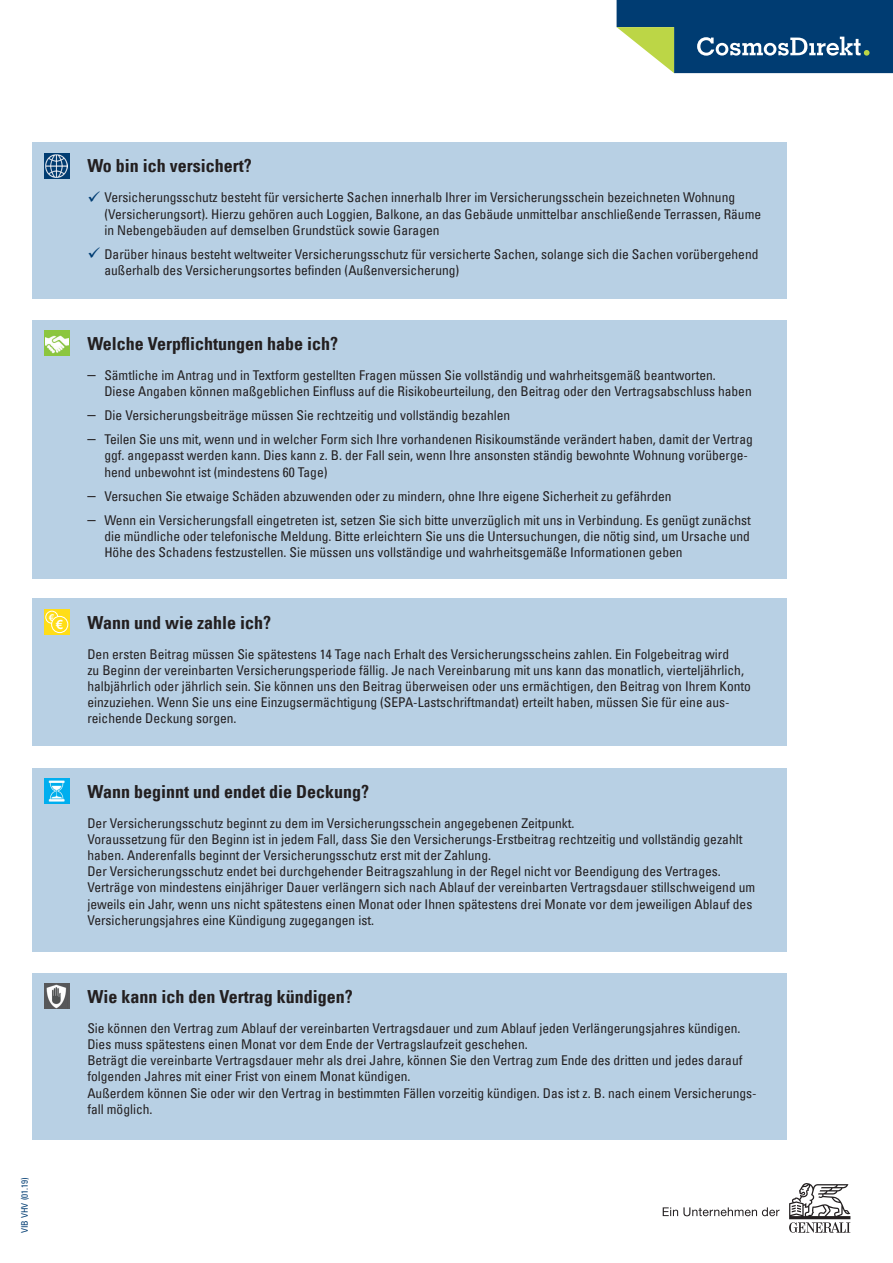
<style>
.page{position:relative;width:893px;height:1263px;background:#fff}
.page>*{position:absolute;margin:0;border:0;box-sizing:border-box;transform-origin:0 0}
.t1{font:700 condensed 18px "Univers LT";color:#231f20}
.t2{font:condensed 13.5px/16.2px "Univers LT";color:#231f20}
.t3{font:700 12.45px "Arial";color:#fff}
.t4{font:700 9.3px "Arial";color:#fff}
.t5{font:condensed 9px "Univers LT";color:#003c72}
.s1{color:#003c72}
.s2{font-size:16.5px}
</style>
<div class="page">
<div style="left:32px;top:142px;width:755px;height:157px;background:#b8d0e4"></div>
<svg style="left:44px;top:153px;width:26px;height:26px"></svg>
<img style="left:46px;top:155px;width:22px;height:22px">
<svg style="left:789px;top:1183px;width:61px;height:50px"></svg>
<svg style="left:663px;top:1207px;width:116px;height:9px"></svg>
<svg style="left:617px;top:0;width:276px;height:73px;background:#2b5d80"></svg>
<div style="left:32px;top:320px;width:755px;height:258px;background:#b8d0e4"></div>
<div style="left:44px;top:330px;width:26px;height:26px;background:#8bc63e"></div>
<img style="left:45px;top:335px;width:23px;height:19px">
<div style="left:32px;top:598px;width:755px;height:148px;background:#b8d0e4"></div>
<div style="left:44px;top:609px;width:26px;height:26px;background:#ffdd17"></div>
<div style="left:45px;top:611px;width:13px;height:13px;border:1px solid #fff;border-radius:50%"></div>
<div style="left:52px;top:616px;width:16px;height:17px;background:#ffdd17;border-radius:50%"></div>
<div style="left:51px;top:616px;width:17px;height:17px;border:1px solid #fff;border-radius:50%"></div>
<div style="left:32px;top:767px;width:755px;height:184px;background:#b8d0e4"></div>
<div style="left:44px;top:778px;width:26px;height:26px;background:#00aeef"></div>
<img style="left:48px;top:780px;width:17px;height:22px">
<div style="left:32px;top:973px;width:755px;height:167px;background:#b8d0e4"></div>
<div style="left:44px;top:983px;width:26px;height:26px;background:#57585a"></div>
<img style="left:46px;top:985px;width:20px;height:23px">
<p class="t4" style="left:49px;top:611px;width:7px">€</p>
<p class="t3" style="left:56px;top:616px;width:8px">€</p>
<p class="t1" style="left:87px;top:155px;width:166px">Wo bin ich versichert?</p>
<p class="t2" style="left:104px;top:189px;width:658px;text-indent:-17px"><span class="s1">✓</span> Versicherungsschutz besteht für versicherte Sachen innerhalb Ihrer im Versicherungsschein bezeichneten Wohnung (Versicherungsort). Hierzu gehören auch Loggien, Balkone, an das Gebäude unmittelbar anschließende Terrassen, Räume in Nebengebäuden auf demselben Grundstück sowie Garagen</p>
<p class="t2" style="left:104px;top:246px;width:656px;text-indent:-17px"><span class="s1">✓</span> Darüber hinaus besteht weltweiter Versicherungsschutz für versicherte Sachen, solange sich die Sachen vorübergehend außerhalb des Versicherungsortes befinden (Außenversicherung)</p>
<p class="t1" style="left:87px;top:333px;width:252px">Welche Verpflichtungen habe ich?</p>
<p class="t2" style="left:104px;top:367px;width:649px;text-indent:-17px"><span class="s2">–</span> Sämtliche im Antrag und in Textform gestellten Fragen müssen Sie vollständig und wahrheitsgemäß beantworten.<br>Diese Angaben können maßgeblichen Einfluss auf die Risikobeurteilung, den Beitrag oder den Vertragsabschluss haben</p>
<p class="t2" style="left:87px;top:407px;width:424px"><span class="s2">–</span> Die Versicherungsbeiträge müssen Sie rechtzeitig und vollständig bezahlen</p>
<p class="t2" style="left:104px;top:431px;width:650px;text-indent:-17px"><span class="s2">–</span> Teilen Sie uns mit, wenn und in welcher Form sich Ihre vorhandenen Risikoumstände verändert haben, damit der Vertrag ggf. angepasst werden kann. Dies kann z. B. der Fall sein, wenn Ihre ansonsten ständig bewohnte Wohnung vorüberge&shy;hend unbewohnt ist (mindestens 60 Tage)</p>
<p class="t2" style="left:87px;top:487px;width:586px"><span class="s2">–</span> Versuchen Sie etwaige Schäden abzuwenden oder zu mindern, ohne Ihre eigene Sicherheit zu gefährden</p>
<p class="t2" style="left:104px;top:511px;width:648px;text-align:justify;text-indent:-17px"><span class="s2">–</span> Wenn ein Versicherungsfall eingetreten ist, setzen Sie sich bitte unverzüglich mit uns in Verbindung. Es genügt zunächst die mündliche oder telefonische Meldung. Bitte erleichtern Sie uns die Untersuchungen, die nötig sind, um Ursache und Höhe des Schadens festzustellen. Sie müssen uns vollständige und wahrheitsgemäße Informationen geben</p>
<p class="t1" style="left:87px;top:611px;width:185px">Wann und wie zahle ich?</p>
<p class="t2" style="left:87px;top:645px;width:665px">Den ersten Beitrag müssen Sie spätestens 14 Tage nach Erhalt des Versicherungsscheins zahlen. Ein Folgebeitrag wird<br>zu Beginn der vereinbarten Versicherungsperiode fällig. Je nach Vereinbarung mit uns kann das monatlich, vierteljährlich, halbjährlich oder jährlich sein. Sie können uns den Beitrag überweisen oder uns ermächtigen, den Beitrag von Ihrem Konto einzuziehen. Wenn Sie uns eine Einzugsermächtigung (SEPA-Lastschriftmandat) erteilt haben, müssen Sie für eine aus&shy;reichende Deckung sorgen.</p>
<p class="t1" style="left:87px;top:780px;width:283px">Wann beginnt und endet die Deckung?</p>
<p class="t2" style="left:87px;top:814px;width:489px">Der Versicherungsschutz beginnt zu dem im Versicherungsschein angegebenen Zeitpunkt.</p>
<p class="t2" style="left:87px;top:831px;width:657px">Voraussetzung für den Beginn ist in jedem Fall, dass Sie den Versicherungs-Erstbeitrag rechtzeitig und vollständig gezahlt haben. Anderenfalls beginnt der Versicherungsschutz erst mit der Zahlung.</p>
<p class="t2" style="left:87px;top:863px;width:635px">Der Versicherungsschutz endet bei durchgehender Beitragszahlung in der Regel nicht vor Beendigung des Vertrages.</p>
<p class="t2" style="left:87px;top:879px;width:669px">Verträge von mindestens einjähriger Dauer verlängern sich nach Ablauf der vereinbarten Vertragsdauer stillschweigend um jeweils ein Jahr, wenn uns nicht spätestens einen Monat oder Ihnen spätestens drei Monate vor dem jeweiligen Ablauf des<br>Versicherungsjahres eine Kündigung zugegangen ist.</p>
<p class="t5" style="left:19px;top:1233px;width:57px;rotate:-90deg">VIB VHV (01.19)</p>
<p class="t1" style="left:87px;top:985px;width:267px">Wie kann ich den Vertrag kündigen?</p>
<p class="t2" style="left:87px;top:1020px;width:655px">Sie können den Vertrag zum Ablauf der vereinbarten Vertragsdauer und zum Ablauf jeden Verlängerungsjahres kündigen.<br>Dies muss spätestens einen Monat vor dem Ende der Vertragslaufzeit geschehen.</p>
<p class="t2" style="left:87px;top:1052px;width:657px">Beträgt die vereinbarte Vertragsdauer mehr als drei Jahre, können Sie den Vertrag zum Ende des dritten und jedes darauf folgenden Jahres mit einer Frist von einem Monat kündigen.</p>
<p class="t2" style="left:87px;top:1084px;width:671px">Außerdem können Sie oder wir den Vertrag in bestimmten Fällen vorzeitig kündigen. Das ist z. B. nach einem Versicherungs&shy;fall möglich.</p>
</div>
